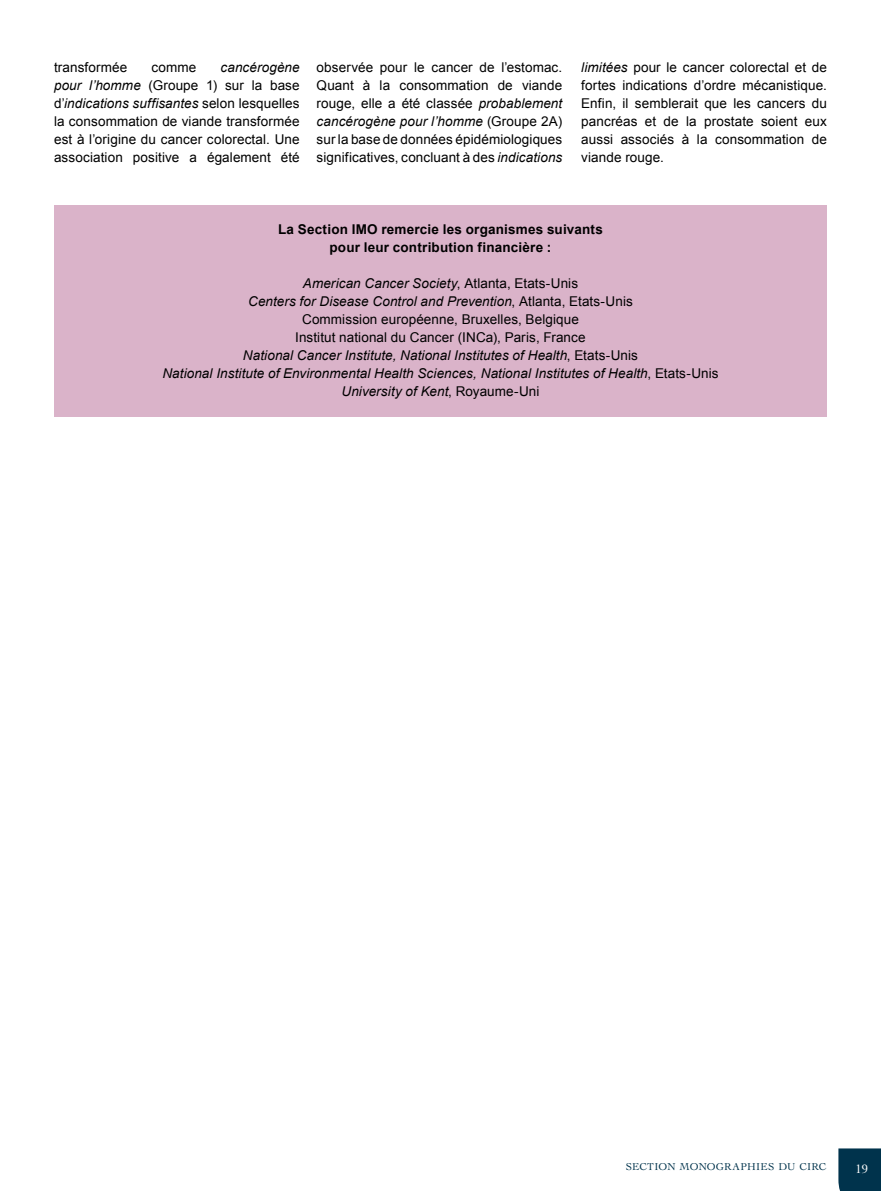
<style>
.page{position:relative;width:881px;height:1191px;background:#fff}
.page>*{position:absolute;margin:0;border:0;box-sizing:border-box;transform-origin:0 0}
.t1{font:13.5px/18px "Arial";letter-spacing:.01em;color:#000;text-align:justify}
.t2{font:italic 13.5px/18px "Arial";letter-spacing:.005em;color:#000;text-align:center}
.t3{font:700 13.5px/18px "Arial";letter-spacing:.015em;color:#000;text-align:center}
.t4{font:12.75px "Cochin LT Std";color:#fff}
.t5{font:10.5px "Cochin LT Std";letter-spacing:.01em;color:#00334c}
.s1{font-style:italic}
.s2{font-style:normal}
</style>
<div class="page">
<div style="left:838px;top:1148px;width:42px;height:43px;background:#00334c"></div>
<div style="left:54px;top:206px;width:772px;height:211px;background:#dab3c9"></div>
<p class="t1" style="left:54px;top:58px;width:75px">transformée</p>
<p class="t1" style="left:151px;top:58px;width:46px">comme</p>
<p class="t1" style="left:54px;top:58px;width:247px;text-indent:166px"><span class="s1">cancérogène pour l’homme</span> (Groupe 1) sur la base d’<span class="s1">indications suffisantes</span> selon lesquelles la consommation de viande transformée est à l’origine du cancer colorectal. Une association positive a également été</p>
<p class="t1" style="left:316px;top:58px;width:247px">observée pour le cancer de l’estomac.<br>Quant à la consommation de viande rouge, elle a été classée <span class="s1">probablement cancérogène pour l’homme</span> (Groupe 2A) sur la base de données épidémiologiques significatives, concluant à des <span class="s1">indications</span></p>
<p class="t1" style="left:581px;top:58px;width:247px"><span class="s1">limitées</span> pour le cancer colorectal et de fortes indications d’ordre mécanistique.<br>Enfin, il semblerait que les cancers du pancréas et de la prostate soient eux aussi associés à la consommation de viande rouge.</p>
<p class="t3" style="left:278px;top:221px;width:326px">La Section IMO remercie les organismes suivants pour leur contribution financière :</p>
<p class="t2" style="left:162px;top:274px;width:557px">American Cancer Society<span class="s2">, Atlanta, Etats-Unis<br></span>Centers for Disease Control and Prevention<span class="s2">, Atlanta, Etats-Unis<br>Commission européenne, Bruxelles, Belgique<br>Institut national du Cancer (INCa), Paris, France<br></span>National Cancer Institute, National Institutes of Health<span class="s2">, Etats-Unis<br></span>National Institute of Environmental Health Sciences, National Institutes of Health<span class="s2">, Etats-Unis </span>University of Kent<span class="s2">, Royaume-Uni</span></p>
<p class="t5" style="left:625px;top:1161px;width:202px">SECTION MONOGRAPHIES DU CIRC</p>
<p class="t4" style="left:855px;top:1161px;width:14px">19</p>
</div>
